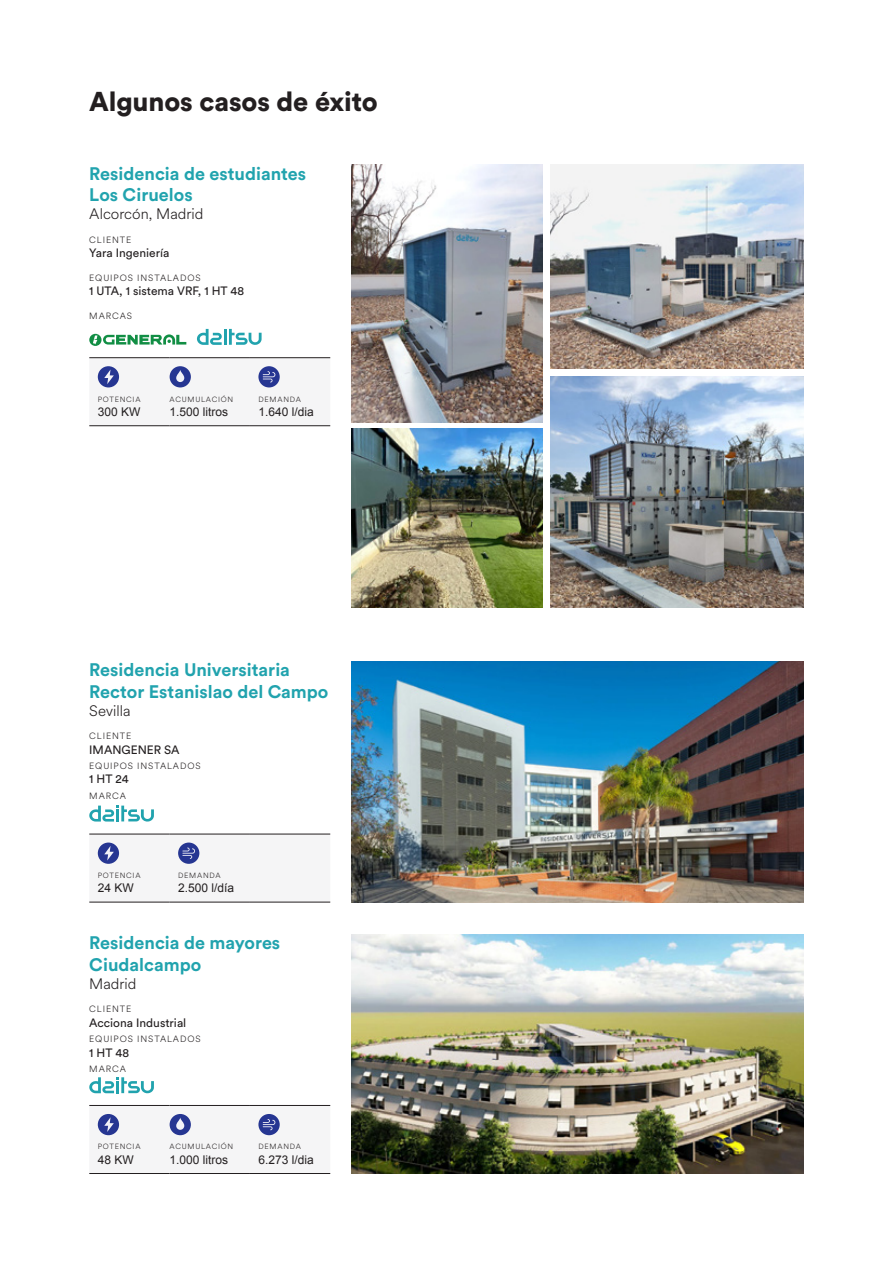
<style>
.page{position:relative;width:893px;height:1263px;background:#fff}
.page>*{position:absolute;margin:0;border:0;box-sizing:border-box;transform-origin:0 0}
.t1{font:900 27px "Circular Std";letter-spacing:-.005em;color:#231f20}
.t2{font:700 18px/21.6px "Circular Std";color:#21a3ae}
.t3{font:300 15px "Circular Spotify Text";color:#231f20}
.t4{font:12px "Circular Std";color:#231f20}
.t5{font:12px "Arial";color:#231f20}
.t6{font:300 9px "Circular Spotify Text";letter-spacing:.1em;color:#231f20}
.t7{font:300 7.5px "Circular Spotify Text";letter-spacing:.1em;color:#231f20}
</style>
<div class="page">
<svg style="left:89px;top:334px;width:97px;height:12px"></svg>
<svg style="left:197px;top:329px;width:65px;height:16px"></svg>
<hr style="left:89px;top:357px;width:81px;height:1px;background:#231f20">
<hr style="left:170px;top:357px;width:80px;height:1px;background:#231f20">
<hr style="left:250px;top:357px;width:80px;height:1px;background:#231f20">
<svg style="left:89px;top:358px;width:241px;height:68px"></svg>
<img style="left:351px;top:935px;width:453px;height:239px">
<svg style="left:89px;top:1077px;width:65px;height:16px"></svg>
<hr style="left:89px;top:1173px;width:81px;height:1px;background:#231f20">
<hr style="left:170px;top:1173px;width:80px;height:1px;background:#231f20">
<hr style="left:250px;top:1173px;width:80px;height:1px;background:#231f20">
<svg style="left:89px;top:1105px;width:241px;height:31px"></svg>
<img style="left:351px;top:662px;width:453px;height:240px">
<svg style="left:89px;top:805px;width:65px;height:17px"></svg>
<hr style="left:89px;top:902px;width:81px;height:1px;background:#231f20">
<hr style="left:170px;top:902px;width:80px;height:1px;background:#231f20">
<hr style="left:250px;top:902px;width:80px;height:1px;background:#231f20">
<svg style="left:89px;top:834px;width:241px;height:68px"></svg>
<img style="left:551px;top:165px;width:252px;height:204px">
<img style="left:351px;top:429px;width:192px;height:178px">
<img style="left:551px;top:377px;width:252px;height:230px">
<img style="left:351px;top:165px;width:192px;height:257px">
<h1 class="t1" style="left:89px;top:84px;width:290px">Algunos casos de éxito</h1>
<p class="t2" style="left:89px;top:162px;width:218px">Residencia de estudiantes<br>Los Ciruelos</p>
<p class="t3" style="left:89px;top:204px;width:116px">Alcorcón, Madrid</p>
<p class="t6" style="left:89px;top:233px;width:44px">CLIENTE</p>
<p class="t4" style="left:89px;top:246px;width:82px">Yara Ingeniería</p>
<p class="t6" style="left:89px;top:271px;width:113px">EQUIPOS INSTALADOS</p>
<p class="t4" style="left:89px;top:284px;width:156px">1 UTA, 1 sistema VRF, 1 HT 48</p>
<p class="t6" style="left:89px;top:309px;width:44px">MARCAS</p>
<p class="t7" style="left:98px;top:394px;width:44px">POTENCIA</p>
<p class="t5" style="left:98px;top:404px;width:44px">300 KW</p>
<p class="t7" style="left:170px;top:394px;width:65px">ACUMULACIÓN</p>
<p class="t5" style="left:170px;top:404px;width:60px">1.500 litros</p>
<p class="t7" style="left:258px;top:394px;width:44px">DEMANDA</p>
<p class="t5" style="left:258px;top:404px;width:57px">1.640 l/dia</p>
<p class="t2" style="left:89px;top:659px;width:241px">Residencia Universitaria<br>Rector Estanislao del Campo</p>
<p class="t3" style="left:89px;top:700px;width:43px">Sevilla</p>
<p class="t6" style="left:89px;top:730px;width:44px">CLIENTE</p>
<p class="t4" style="left:89px;top:742px;width:92px">IMANGENER SA</p>
<p class="t6" style="left:89px;top:760px;width:113px">EQUIPOS INSTALADOS</p>
<p class="t4" style="left:89px;top:772px;width:41px">1 HT 24</p>
<p class="t6" style="left:89px;top:789px;width:38px">MARCA</p>
<p class="t7" style="left:98px;top:870px;width:44px">POTENCIA</p>
<p class="t5" style="left:98px;top:880px;width:38px">24 KW</p>
<p class="t7" style="left:178px;top:870px;width:44px">DEMANDA</p>
<p class="t5" style="left:178px;top:880px;width:58px">2.500 l/día</p>
<p class="t2" style="left:89px;top:932px;width:192px">Residencia de mayores<br>Ciudalcampo</p>
<p class="t3" style="left:89px;top:973px;width:49px">Madrid</p>
<p class="t6" style="left:89px;top:1003px;width:44px">CLIENTE</p>
<p class="t4" style="left:89px;top:1015px;width:99px">Acciona Industrial</p>
<p class="t6" style="left:89px;top:1033px;width:113px">EQUIPOS INSTALADOS</p>
<p class="t4" style="left:89px;top:1045px;width:41px">1 HT 48</p>
<p class="t6" style="left:89px;top:1062px;width:38px">MARCA</p>
<p class="t7" style="left:98px;top:1141px;width:44px">POTENCIA</p>
<p class="t5" style="left:98px;top:1152px;width:38px">48 KW</p>
<p class="t7" style="left:170px;top:1141px;width:65px">ACUMULACIÓN</p>
<p class="t5" style="left:170px;top:1152px;width:60px">1.000 litros</p>
<p class="t7" style="left:258px;top:1141px;width:44px">DEMANDA</p>
<p class="t5" style="left:258px;top:1152px;width:57px">6.273 l/dia</p>
</div>
